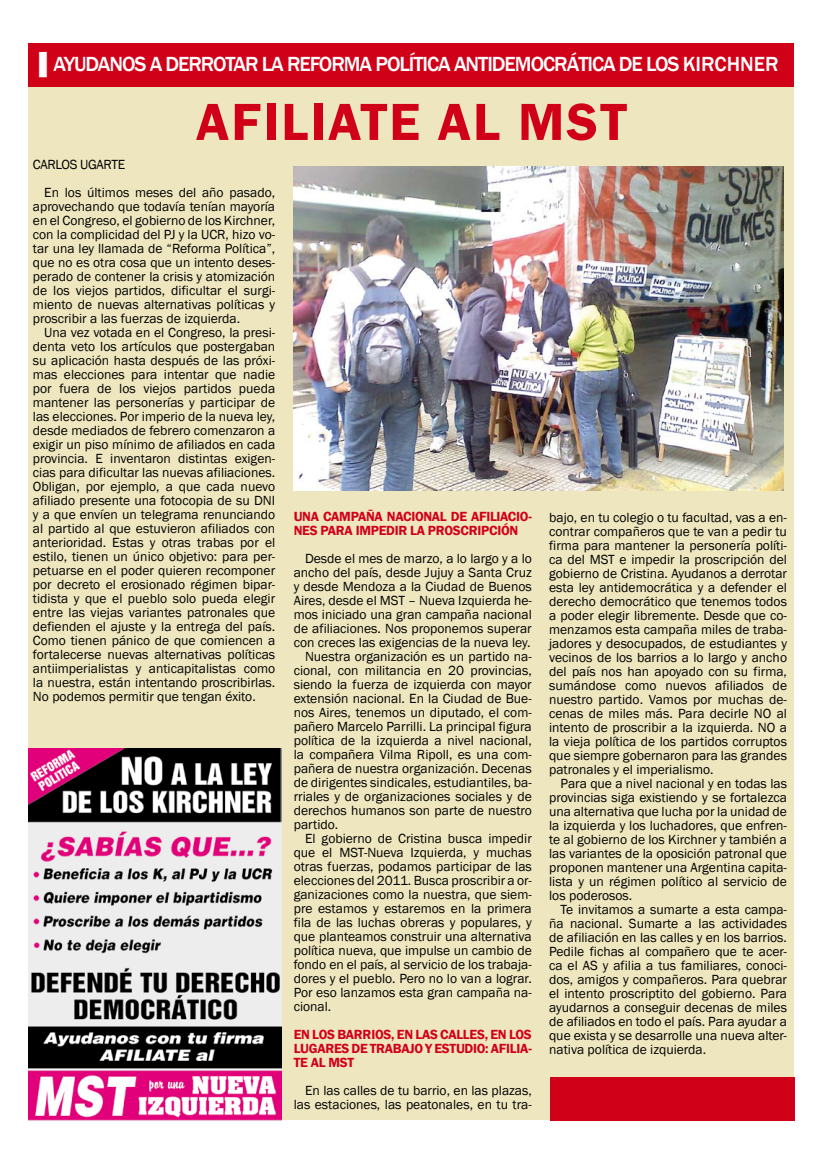
<style>
.page{position:relative;width:823px;height:1163px;background:#fff}
.page>*{position:absolute;margin:0;border:0;box-sizing:border-box;transform-origin:0 0}
.t1{font:600 54px "Franklin Gothic";color:#d10019}
.t2{font:500 21px "Franklin Gothic";letter-spacing:-.05em;color:#fff}
.t3{font:13.6px/14px "Franklin Gothic";color:#000;text-align:justify}
.t4{font:600 13.6px/14px "Franklin Gothic";letter-spacing:-.02em;color:#d10019}
</style>
<div class="page">
<div style="left:29px;top:43px;width:764px;height:1076px;background:#eee6be"></div>
<div style="left:29px;top:43px;width:764px;height:43px;background:#d10019"></div>
<div style="left:550px;top:1076px;width:244px;height:44px;background:#d10019"></div>
<img style="left:293px;top:166px;width:489px;height:324px">
<img style="left:28px;top:748px;width:254px;height:372px">
<h2 class="t2" style="left:40px;top:51px;width:740px">▌AYUDANOS A DERROTAR LA REFORMA POLÍTICA ANTIDEMOCRÁTICA DE LOS KIRCHNER</h2>
<h1 class="t1" style="left:196px;top:89px;width:29px">AFILIATE</h1>
<h1 class="t1" style="left:437px;top:89px;width:117px">AL MST</h1>
<p class="t3" style="left:33px;top:158px;width:16px">Carlos</p>
<p class="t3" style="left:44px;top:151px;width:232px;line-height:28px;text-indent:36px">Ugarte<br>En los últimos meses del año pasado,</p>
<p class="t3" style="left:33px;top:200px;width:244px">aprovechando que todavía tenían mayoría en el Congreso, el gobierno de los Kirchner, con la complicidad del PJ y la UCR, hizo vo&shy;tar una ley llamada de “Reforma Política”, que no es otra cosa que un intento deses&shy;perado de contener la crisis y atomización de los viejos partidos, dificultar el surgi&shy;miento de nuevas alternativas políticas y proscribir a las fuerzas de izquierda.</p>
<p class="t3" style="left:33px;top:326px;width:244px;text-indent:11px">Una vez votada en el Congreso, la presi&shy;denta veto los artículos que postergaban su aplicación hasta después de las próxi&shy;mas elecciones para intentar que nadie por fuera de los viejos partidos pueda mantener las personerías y participar de las elecciones. Por imperio de la nueva ley, desde mediados de febrero comenzaron a exigir un piso mínimo de afiliados en cada provincia. E inventaron distintas exigen&shy;cias para dificultar las nuevas afiliaciones.<br>Obligan, por ejemplo, a que cada nuevo afiliado presente una fotocopia de su DNI y a que envíen un telegrama renunciando al partido al que estuvieron afiliados con anterioridad. Estas y otras trabas por el estilo, tienen un único objetivo: para per&shy;petuarse en el poder quieren recomponer por decreto el erosionado régimen bipar&shy;tidista y que el pueblo solo pueda elegir entre las viejas variantes patronales que defienden el ajuste y la entrega del país.<br>Como tienen pánico de que comiencen a fortalecerse nuevas alternativas políticas antiimperialistas y anticapitalistas como la nuestra, están intentando proscribirlas.<br>No podemos permitir que tengan éxito.</p>
<p class="t4" style="left:293px;top:509px;width:239px">UNA CAMPAÑA NACIONAL DE AFILIACIO-<br>NES PARA IMPEDIR LA PROSCRIPCIÓN</p>
<p class="t3" style="left:305px;top:551px;width:228px">Desde el mes de marzo, a lo largo y a lo</p>
<p class="t3" style="left:293px;top:565px;width:239px">ancho del país, desde Jujuy a Santa Cruz</p>
<p class="t3" style="left:293px;top:579px;width:239px">y desde Mendoza a la Ciudad de Buenos</p>
<p class="t3" style="left:293px;top:593px;width:239px">Aires, desde el MST – Nueva Izquierda he-</p>
<p class="t3" style="left:293px;top:607px;width:239px">mos iniciado una gran campaña nacional</p>
<p class="t3" style="left:293px;top:621px;width:239px">de afiliaciones. Nos proponemos superar</p>
<p class="t3" style="left:293px;top:635px;width:238px">con creces las exigencias de la nueva ley.</p>
<p class="t3" style="left:305px;top:649px;width:228px">Nuestra organización es un partido na-</p>
<p class="t3" style="left:293px;top:663px;width:239px">cional, con militancia en 20 provincias,</p>
<p class="t3" style="left:293px;top:677px;width:239px">siendo la fuerza de izquierda con mayor</p>
<p class="t3" style="left:293px;top:691px;width:239px">extensión nacional. En la Ciudad de Bue-</p>
<p class="t3" style="left:293px;top:705px;width:239px">nos Aires, tenemos un diputado, el com-</p>
<p class="t3" style="left:293px;top:719px;width:239px">pañero Marcelo Parrilli. La principal figura</p>
<p class="t3" style="left:293px;top:733px;width:239px">política de la izquierda a nivel nacional,</p>
<p class="t3" style="left:293px;top:747px;width:239px">la compañera Vilma Ripoll, es una com-</p>
<p class="t3" style="left:293px;top:761px;width:239px">pañera de nuestra organización. Decenas</p>
<p class="t3" style="left:293px;top:775px;width:239px">de dirigentes sindicales, estudiantiles, ba-</p>
<p class="t3" style="left:293px;top:789px;width:239px">rriales y de organizaciones sociales y de</p>
<p class="t3" style="left:293px;top:803px;width:239px">derechos humanos son parte de nuestro</p>
<p class="t3" style="left:293px;top:817px;width:46px">partido.</p>
<p class="t3" style="left:305px;top:831px;width:228px">El gobierno de Cristina busca impedir</p>
<p class="t3" style="left:293px;top:845px;width:239px">que el MST-Nueva Izquierda, y muchas</p>
<p class="t3" style="left:293px;top:859px;width:239px">otras fuerzas, podamos participar de las</p>
<p class="t3" style="left:293px;top:873px;width:239px">elecciones del 2011. Busca proscribir a or-</p>
<p class="t3" style="left:293px;top:887px;width:239px">ganizaciones como la nuestra, que siem-</p>
<p class="t3" style="left:293px;top:901px;width:239px">pre estamos y estaremos en la primera</p>
<p class="t3" style="left:293px;top:915px;width:239px">fila de las luchas obreras y populares, y</p>
<p class="t3" style="left:293px;top:929px;width:239px">que planteamos construir una alternativa</p>
<p class="t3" style="left:293px;top:943px;width:239px">política nueva, que impulse un cambio de</p>
<p class="t3" style="left:293px;top:957px;width:239px">fondo en el país, al servicio de los trabaja-</p>
<p class="t3" style="left:293px;top:971px;width:239px">dores y el pueblo. Pero no lo van a lograr.</p>
<p class="t3" style="left:293px;top:985px;width:239px">Por eso lanzamos esta gran campaña na-</p>
<p class="t3" style="left:293px;top:999px;width:39px">cional.</p>
<p class="t4" style="left:293px;top:1027px;width:239px;text-align:justify">EN LOS BARRIOS, EN LAS CALLES, EN LOS LUGARES DE TRABAJO Y ESTUDIO: AFILIA-TE AL MST</p>
<p class="t3" style="left:293px;top:1083px;width:239px;text-align:right">En las calles de tu barrio, en las plazas, las estaciones, las peatonales, en tu tra-</p>
<p class="t3" style="left:549px;top:511px;width:239px">bajo, en tu colegio o tu facultad, vas a en&shy;contrar compañeros que te van a pedir tu firma para mantener la personería políti&shy;ca del MST e impedir la proscripción del gobierno de Cristina. Ayudanos a derrotar esta ley antidemocrática y a defender el derecho democrático que tenemos todos a poder elegir libremente. Desde que co&shy;menzamos esta campaña miles de traba&shy;jadores y desocupados, de estudiantes y vecinos de los barrios a lo largo y ancho del país nos han apoyado con su firma, sumándose como nuevos afiliados de nuestro partido. Vamos por muchas de&shy;cenas de miles más. Para decirle NO al intento de proscribir a la izquierda. NO a la vieja política de los partidos corruptos que siempre gobernaron para las grandes patronales y el imperialismo.</p>
<p class="t3" style="left:549px;top:776px;width:239px;text-indent:11px">Para que a nivel nacional y en todas las provincias siga existiendo y se fortalezca una alternativa que lucha por la unidad de la izquierda y los luchadores, que enfren&shy;te al gobierno de los Kirchner y también a las variantes de la oposición patronal que proponen mantener una Argentina capita&shy;lista y un régimen político al servicio de los poderosos.</p>
<p class="t3" style="left:549px;top:902px;width:239px;text-indent:11px">Te invitamos a sumarte a esta campa&shy;ña nacional. Sumarte a las actividades de afiliación en las calles y en los barrios.<br>Pedile fichas al compañero que te acer&shy;ca el AS y afilia a tus familiares, conoci&shy;dos, amigos y compañeros. Para quebrar el intento proscriptito del gobierno. Para ayudarnos a conseguir decenas de miles de afiliados en todo el país. Para ayudar a que exista y se desarrolle una nueva alter&shy;nativa política de izquierda.</p>
</div>
